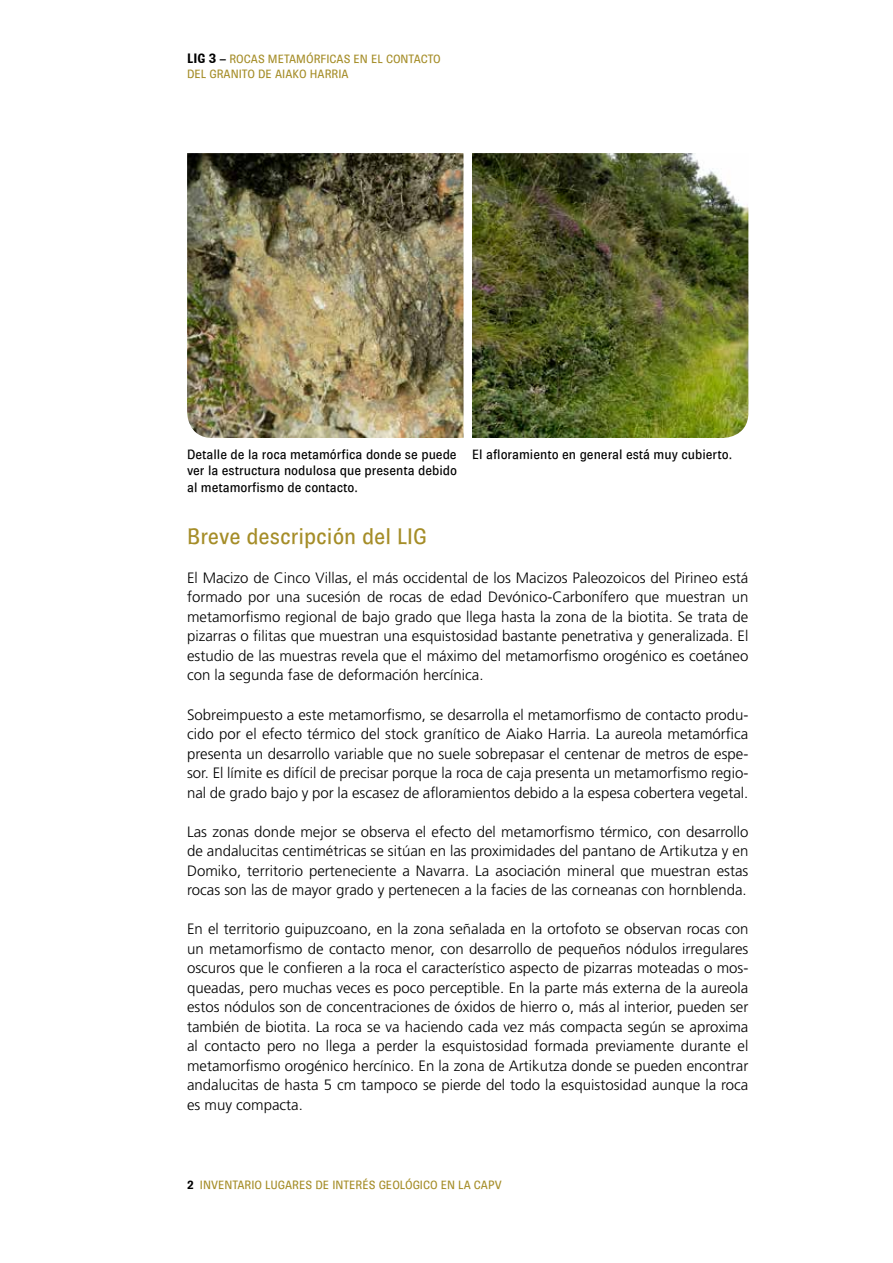
<style>
.page{position:relative;width:893px;height:1263px;background:#fff}
.page>*{position:absolute;margin:0;border:0;box-sizing:border-box;transform-origin:0 0}
.t1{font:22.5px "Brown";color:#a58d28}
.t2{font:300 15px/19.5px "Frutiger";color:#000;text-align:justify}
.t3{font:13.5px/16.5px "Brown";color:#000;text-align:justify}
.t4{font:12px/15px "Brown";color:#a58d28}
.s1{font-weight:700;font-size:13.5px;color:#000}
.s2{color:#000}
.s3{font-weight:700;color:#000}
</style>
<div class="page">
<img style="left:187px;top:153px;width:276px;height:285px">
<img style="left:472px;top:153px;width:276px;height:285px">
<p class="t4" style="left:187px;top:52px;width:255px"><span class="s1">LIG 3</span> <span class="s2">–</span> Rocas metamórficas en el contacto del granito de Aiako Harria</p>
<p class="t3" style="left:187px;top:446px;width:271px">Detalle de la roca metamórfica donde se puede ver la estructura nodulosa que presenta debido al metamorfismo de contacto.</p>
<p class="t3" style="left:472px;top:446px;width:262px">El afloramiento en general está muy cubierto.</p>
<h1 class="t1" style="left:187px;top:524px;width:241px">Breve descripción del LIG</h1>
<p class="t2" style="left:187px;top:568px;width:563px">El Macizo de Cinco Villas, el más occidental de los Macizos Paleozoicos del Pirineo está formado por una sucesión de rocas de edad Devónico-Carbonífero que muestran un metamorfismo regional de bajo grado que llega hasta la zona de la biotita. Se trata de pizarras o filitas que muestran una esquistosidad bastante penetrativa y generalizada. El estudio de las muestras revela que el máximo del metamorfismo orogénico es coetáneo con la segunda fase de deformación hercínica.</p>
<p class="t2" style="left:187px;top:704px;width:563px">Sobreimpuesto a este metamorfismo, se desarrolla el metamorfismo de contacto produ&shy;cido por el efecto térmico del stock granítico de Aiako Harria. La aureola metamórfica presenta un desarrollo variable que no suele sobrepasar el centenar de metros de espe&shy;sor. El límite es difícil de precisar porque la roca de caja presenta un metamorfismo regio&shy;nal de grado bajo y por la escasez de afloramientos debido a la espesa cobertera vegetal.</p>
<p class="t2" style="left:187px;top:821px;width:563px">Las zonas donde mejor se observa el efecto del metamorfismo térmico, con desarrollo de andalucitas centimétricas se sitúan en las proximidades del pantano de Artikutza y en Domiko, territorio perteneciente a Navarra. La asociación mineral que muestran estas rocas son las de mayor grado y pertenecen a la facies de las corneanas con hornblenda.</p>
<p class="t2" style="left:187px;top:919px;width:563px">En el territorio guipuzcoano, en la zona señalada en la ortofoto se observan rocas con un metamorfismo de contacto menor, con desarrollo de pequeños nódulos irregulares oscuros que le confieren a la roca el característico aspecto de pizarras moteadas o mos&shy;queadas, pero muchas veces es poco perceptible. En la parte más externa de la aureola estos nódulos son de concentraciones de óxidos de hierro o, más al interior, pueden ser también de biotita. La roca se va haciendo cada vez más compacta según se aproxima al contacto pero no llega a perder la esquistosidad formada previamente durante el metamorfismo orogénico hercínico. En la zona de Artikutza donde se pueden encontrar andalucitas de hasta 5 cm tampoco se pierde del todo la esquistosidad aunque la roca es muy compacta.</p>
<p class="t4" style="left:187px;top:1177px;width:316px"><span class="s3">2</span> INVENTARIO LUGARES DE INTERÉS GEOLÓGICO EN LA CAPV</p>
</div>
